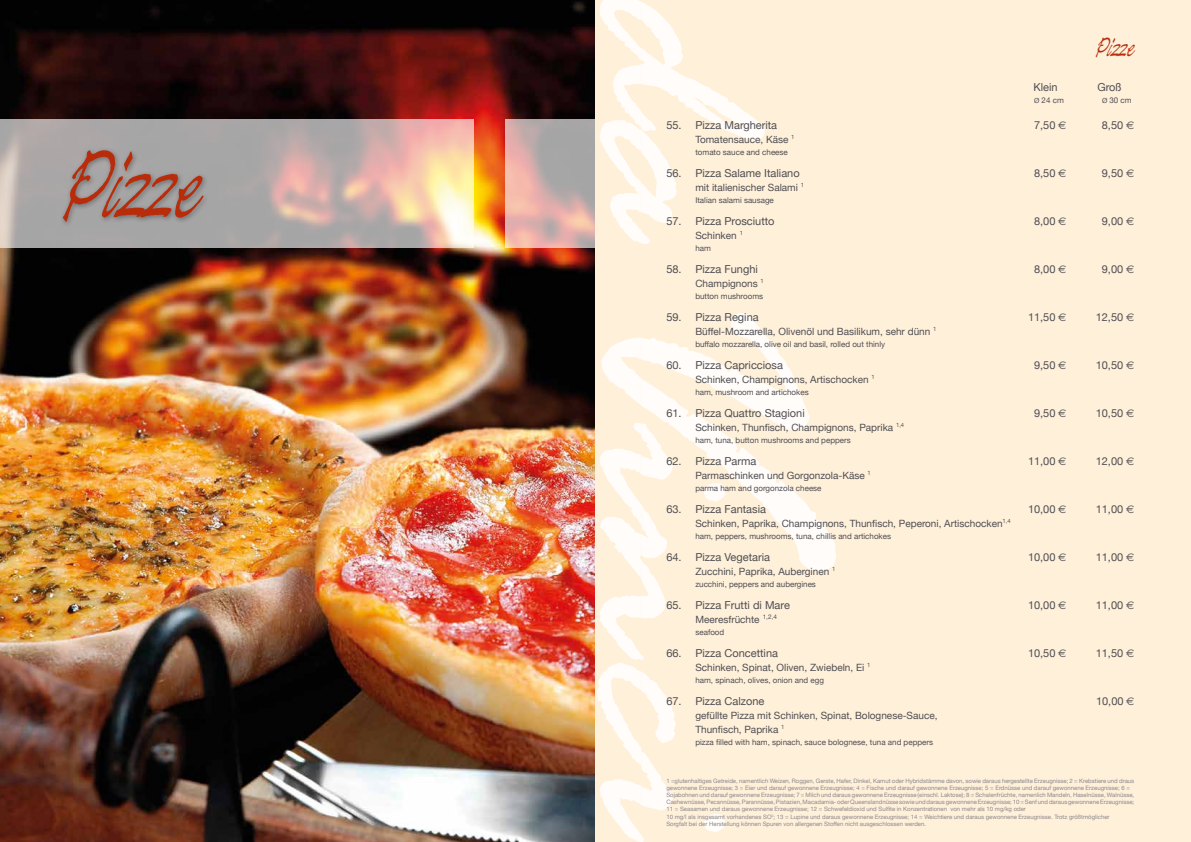
<style>
.page{position:relative;width:1191px;height:842px;background:#fff}
.page>*{position:absolute;margin:0;border:0;box-sizing:border-box;transform-origin:0 0}
.t1{font:90px "Lucifer";letter-spacing:-.01em;color:#b92c0a}
.t2{font:25px "Lucifer";letter-spacing:-.01em;color:#b92c0a}
.t3{font:11px "Helvetica Neue";color:#4f4e52}
.t4{font:10px/14px "Helvetica Neue";color:#4f4e52}
.t5{font:8px "Helvetica Neue";color:#4f4e52}
.t6{font:6px/7.2px "Helvetica Neue";color:#8d888a}
.s1{font-size:7px}
.s2{font-family:"Euro Sans"}
</style>
<div class="page">
<img style="left:0;top:0;width:595px;height:842px">
<svg style="left:505px;top:119px;width:90px;height:129px;background:#cbada9"></svg>
<svg style="left:0;top:119px;width:474px;height:129px;background:#c1b1ab"></svg>
<div style="left:59px;top:146px;width:151px;height:82px;background:#000;opacity:.35"></div>
<div style="left:595px;top:0;width:596px;height:842px;background:#fff0da"></div>
<svg style="left:596px;top:0;width:45px;height:842px"></svg>
<svg style="left:641px;top:2px;width:195px;height:840px"></svg>
<h1 class="t1" style="left:57px;top:124px;width:139px">Pizze</h1>
<h2 class="t2" style="left:1094px;top:30px;width:40px">Pizze</h2>
<h3 class="t3" style="left:1033px;top:79px;width:26px">Klein</h3>
<h3 class="t3" style="left:1097px;top:79px;width:26px">Groß</h3>
<h3 class="t5" style="left:1034px;top:95px;width:31px"><span class="s1">Ø</span> 24 cm</h3>
<h3 class="t5" style="left:1102px;top:95px;width:31px"><span class="s1">Ø</span> 30 cm</h3>
<h3 class="t3" style="left:666px;top:117px;width:112px">55. Pizza Margherita</h3>
<h3 class="t3" style="left:1034px;top:117px;width:34px">7,50 <span class="s2">E</span></h3>
<h3 class="t3" style="left:1101px;top:117px;width:34px">8,50 <span class="s2">E</span></h3>
<h3 class="t4" style="left:695px;top:133px;width:101px">Tomatensauce, Käse <sup>1</sup></h3>
<h3 class="t5" style="left:695px;top:146px;width:94px">tomato sauce and cheese</h3>
<h3 class="t3" style="left:666px;top:165px;width:135px">56. Pizza Salame Italiano</h3>
<h3 class="t3" style="left:1034px;top:165px;width:34px">8,50 <span class="s2">E</span></h3>
<h3 class="t3" style="left:1101px;top:165px;width:34px">9,50 <span class="s2">E</span></h3>
<h3 class="t4" style="left:695px;top:181px;width:110px">mit italienischer Salami <sup>1</sup></h3>
<h3 class="t5" style="left:695px;top:194px;width:80px">Italian salami sausage</h3>
<h3 class="t3" style="left:666px;top:213px;width:110px">57. Pizza Prosciutto</h3>
<h3 class="t3" style="left:1034px;top:213px;width:34px">8,00 <span class="s2">E</span></h3>
<h3 class="t3" style="left:1101px;top:213px;width:34px">9,00 <span class="s2">E</span></h3>
<h3 class="t4" style="left:695px;top:229px;width:49px">Schinken <sup>1</sup></h3>
<h3 class="t5" style="left:695px;top:242px;width:17px">ham</h3>
<h3 class="t3" style="left:666px;top:261px;width:93px">58. Pizza Funghi</h3>
<h3 class="t3" style="left:1034px;top:261px;width:34px">8,00 <span class="s2">E</span></h3>
<h3 class="t3" style="left:1101px;top:261px;width:34px">9,00 <span class="s2">E</span></h3>
<h3 class="t4" style="left:695px;top:277px;width:70px">Champignons <sup>1</sup></h3>
<h3 class="t5" style="left:695px;top:290px;width:69px">button mushrooms</h3>
<h3 class="t3" style="left:666px;top:309px;width:94px">59. Pizza Regina</h3>
<h3 class="t3" style="left:1028px;top:309px;width:40px">11,50 <span class="s2">E</span></h3>
<h3 class="t3" style="left:1095px;top:309px;width:40px">12,50 <span class="s2">E</span></h3>
<h3 class="t4" style="left:695px;top:325px;width:242px">Büffel-Mozzarella, Olivenöl und Basilikum, sehr dünn <sup>1</sup></h3>
<h3 class="t5" style="left:695px;top:338px;width:191px">buffalo mozzarella, olive oil and basil, rolled out thinly</h3>
<h3 class="t3" style="left:666px;top:357px;width:118px">60. Pizza Capricciosa</h3>
<h3 class="t3" style="left:1034px;top:357px;width:34px">9,50 <span class="s2">E</span></h3>
<h3 class="t3" style="left:1095px;top:357px;width:40px">10,50 <span class="s2">E</span></h3>
<h3 class="t4" style="left:695px;top:373px;width:181px">Schinken, Champignons, Artischocken <sup>1</sup></h3>
<h3 class="t5" style="left:695px;top:386px;width:115px">ham, mushroom and artichokes</h3>
<h3 class="t3" style="left:666px;top:405px;width:140px">61. Pizza Quattro Stagioni</h3>
<h3 class="t3" style="left:1034px;top:405px;width:34px">9,50 <span class="s2">E</span></h3>
<h3 class="t3" style="left:1095px;top:405px;width:40px">10,50 <span class="s2">E</span></h3>
<h3 class="t4" style="left:695px;top:421px;width:210px">Schinken, Thunfisch, Champignons, Paprika <sup>1,4</sup></h3>
<h3 class="t5" style="left:695px;top:434px;width:157px">ham, tuna, button mushrooms and peppers</h3>
<h3 class="t3" style="left:666px;top:453px;width:92px">62. Pizza Parma</h3>
<h3 class="t3" style="left:1028px;top:453px;width:40px">11,00 <span class="s2">E</span></h3>
<h3 class="t3" style="left:1095px;top:453px;width:40px">12,00 <span class="s2">E</span></h3>
<h3 class="t4" style="left:695px;top:469px;width:177px">Parmaschinken und Gorgonzola-Käse <sup>1</sup></h3>
<h3 class="t5" style="left:695px;top:482px;width:128px">parma ham and gorgonzola cheese</h3>
<h3 class="t3" style="left:666px;top:501px;width:101px">63. Pizza Fantasia</h3>
<h3 class="t3" style="left:1028px;top:501px;width:40px">10,00 <span class="s2">E</span></h3>
<h3 class="t3" style="left:1095px;top:501px;width:40px">11,00 <span class="s2">E</span></h3>
<h3 class="t4" style="left:695px;top:517px;width:317px">Schinken, Paprika, Champignons, Thunfisch, Peperoni, Artischocken<sup>1,4</sup></h3>
<h3 class="t5" style="left:695px;top:530px;width:197px">ham, peppers, mushrooms, tuna, chillis and artichokes</h3>
<h3 class="t3" style="left:666px;top:549px;width:105px">64. Pizza Vegetaria</h3>
<h3 class="t3" style="left:1028px;top:549px;width:40px">10,00 <span class="s2">E</span></h3>
<h3 class="t3" style="left:1095px;top:549px;width:40px">11,00 <span class="s2">E</span></h3>
<h3 class="t4" style="left:695px;top:565px;width:141px">Zucchini, Paprika, Auberginen <sup>1</sup></h3>
<h3 class="t5" style="left:695px;top:578px;width:122px">zucchini, peppers and aubergines</h3>
<h3 class="t3" style="left:666px;top:597px;width:125px">65. Pizza Frutti di Mare</h3>
<h3 class="t3" style="left:1028px;top:597px;width:40px">10,00 <span class="s2">E</span></h3>
<h3 class="t3" style="left:1095px;top:597px;width:40px">11,00 <span class="s2">E</span></h3>
<h3 class="t4" style="left:695px;top:613px;width:83px">Meeresfrüchte <sup>1,2,4</sup></h3>
<h3 class="t5" style="left:695px;top:626px;width:30px">seafood</h3>
<h3 class="t3" style="left:666px;top:645px;width:113px">66. Pizza Concettina</h3>
<h3 class="t3" style="left:1028px;top:645px;width:40px">10,50 <span class="s2">E</span></h3>
<h3 class="t3" style="left:1095px;top:645px;width:40px">11,50 <span class="s2">E</span></h3>
<h3 class="t4" style="left:695px;top:661px;width:176px">Schinken, Spinat, Oliven, Zwiebeln, Ei <sup>1</sup></h3>
<h3 class="t5" style="left:695px;top:674px;width:130px">ham, spinach, olives, onion and egg</h3>
<h3 class="t3" style="left:666px;top:693px;width:100px">67. Pizza Calzone</h3>
<h3 class="t3" style="left:1096px;top:693px;width:40px">10,00 <span class="s2">E</span></h3>
<h3 class="t4" style="left:695px;top:709px;width:244px">gefüllte Pizza mit Schinken, Spinat, Bolognese-Sauce,<br>Thunfisch, Paprika <sup>1</sup></h3>
<h3 class="t5" style="left:695px;top:736px;width:239px">pizza filled with ham, spinach, sauce bolognese, tuna and peppers</h3>
<p class="t6" style="left:666px;top:777px;width:469px">1 =glutenhaltiges Getreide, namentlich Weizen, Roggen, Gerste, Hafer, Dinkel, Kamut oder Hybridstämme davon, sowie daraus hergestellte Erzeugnisse; 2 = Krebstiere und draus gewonnene Erzeugnisse; 3 = Eier und darauf gewonnene Erzeugnisse; 4 = Fische und darauf gewonnene Erzeugnisse; 5 = Erdnüsse und darauf gewonnene Erzeugnisse; 6 = Sojabohnen und darauf gewonnene Erzeugnisse; 7 = Milch und daraus gewonnene Erzeugnisse (einschl. Laktose); 8 = Schalenfrüchte, namenlich Mandeln, Haselnüsse, Walnüsse, Cashewnüsse,Pecannüsse,Parannüsse,Pistazien,Macadamia- oderQueenslandnüsse sowie unddaraus gewonneneErzeugnisse; 10=Senf unddaraus gewonneneErzeugnisse; 11 = Seasamen und daraus gewonnene Erzeugnisse; 12 = Schwefeldioxid und Sulfite in Konzentrationen von mehr als 10 mg/kg oder<br>10 mg/l als insgesamt vorhandenes SO<sup>2</sup>; 13 = Lupine und daraus gewonnene Erzeugnisse; 14 = Weichtiere und daraus gewonnene Erzeugnisse. Trotz größtmöglicher<br>Sorgfalt bei der Herstellung können Spuren von allergenen Stoffen nicht ausgeschlossen werden.</p>
</div>
